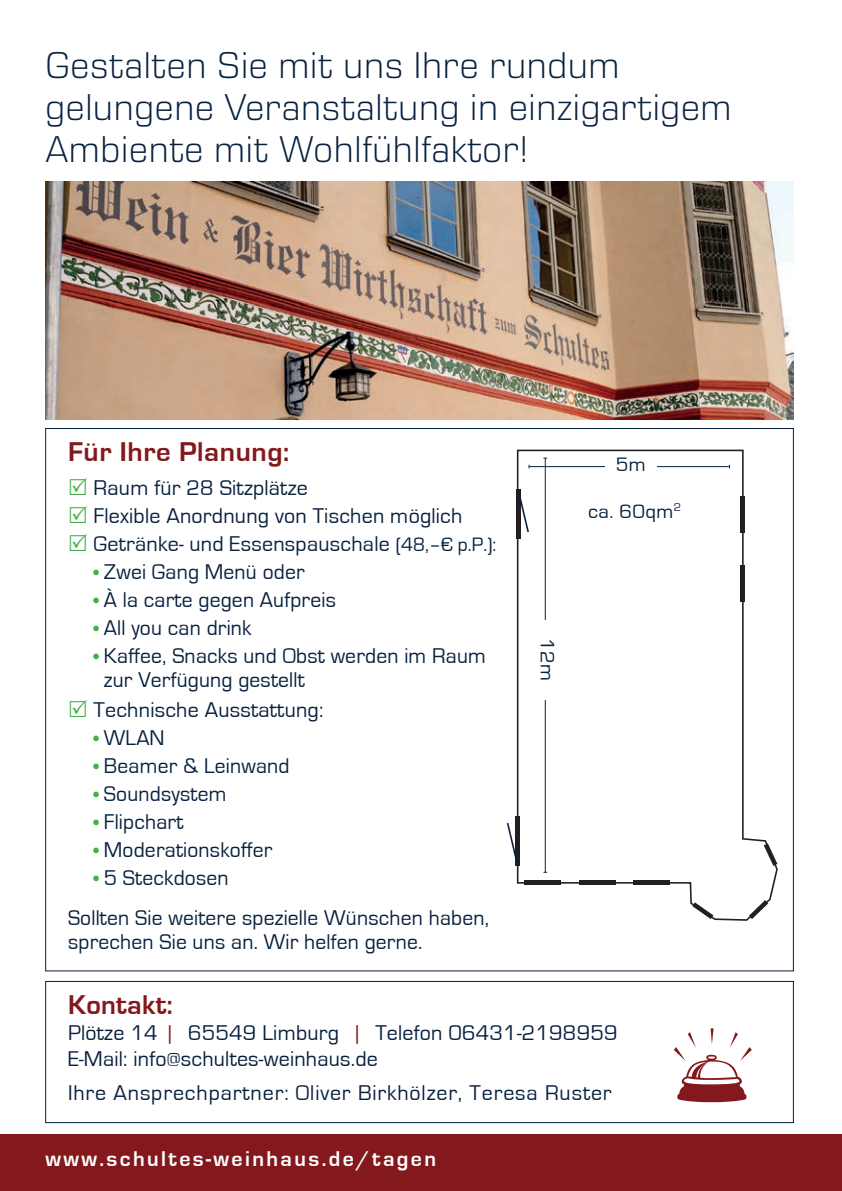
<style>
.page{position:relative;width:842px;height:1191px;background:#fff}
.page>*{position:absolute;margin:0;border:0;box-sizing:border-box;transform-origin:0 0}
.t1{font:300 38px/42px "Eurostile Next LT Pro";letter-spacing:.02em;color:#08213f}
.t2{font:700 28px "Eurostile";letter-spacing:.02em;color:#83191c}
.t3{font:22px/28px "Eurostile";letter-spacing:.01em;color:#08213f}
.t4{font:22px "Eurostile";letter-spacing:.04em;color:#08213f}
.t5{font:700 22px "Eurostile";letter-spacing:.11em;color:#fff}
.t6{font:20px "Eurostile";letter-spacing:.02em;color:#08213f}
.s1{font-size:20px}
.s2{font-size:20px;color:#40ae49}
.s3{color:#83191c}
</style>
<div class="page">
<div style="left:0;top:1134px;width:842px;height:57px;background:#83191c"></div>
<div style="left:45px;top:981px;width:749px;height:142px;border:1px solid #08213f"></div>
<img style="left:45px;top:181px;width:749px;height:239px">
<svg style="left:516px;top:449px;width:262px;height:472px"></svg>
<div style="left:524px;top:880px;width:37px;height:5px;background:#231f20"></div>
<div style="left:579px;top:880px;width:36px;height:5px;background:#231f20"></div>
<div style="left:633px;top:880px;width:37px;height:5px;background:#231f20"></div>
<hr style="left:740px;top:496px;width:4px;height:36px;background:#231f20">
<hr style="left:740px;top:566px;width:4px;height:36px;background:#231f20">
<svg style="left:692px;top:902px;width:21px;height:17px"></svg>
<svg style="left:764px;top:843px;width:13px;height:23px"></svg>
<svg style="left:749px;top:900px;width:19px;height:19px"></svg>
<div style="left:515px;top:816px;width:5px;height:50px;background:#231f20"></div>
<svg style="left:506px;top:822px;width:14px;height:45px"></svg>
<hr style="left:516px;top:489px;width:4px;height:50px;background:#231f20">
<svg style="left:516px;top:487px;width:14px;height:47px"></svg>
<hr style="left:529px;top:466px;width:201px;height:1px;background:#08213f">
<div style="left:605px;top:458px;width:51px;height:18px;background:#fff"></div>
<hr style="left:545px;top:458px;width:1px;height:414px;background:#08213f">
<div style="left:536px;top:620px;width:18px;height:79px;background:#fff"></div>
<svg style="left:674px;top:1028px;width:78px;height:74px"></svg>
<h1 class="t1" style="left:45px;top:44px;width:688px">Gestalten Sie mit uns Ihre rundum gelungene Veranstaltung in einzigartigem<br>Ambiente mit Wohlfühlfaktor!</h1>
<p class="t2" style="left:68px;top:437px;width:223px">Für Ihre Planung:</p>
<p class="t3" style="left:94px;top:474px;width:404px">Raum für 28 Sitzplätze<br>Flexible Anordnung von Tischen möglich<br>Getränke- und Essenspauschale <span class="s1">(48,–€ p.P.):</span></p>
<p class="t3" style="left:94px;top:558px;width:213px"><span class="s2">•</span> Zwei Gang Menü oder</p>
<p class="t3" style="left:94px;top:586px;width:244px"><span class="s2">•</span> À la carte gegen Aufpreis</p>
<p class="t3" style="left:94px;top:614px;width:160px"><span class="s2">•</span> All you can drink</p>
<p class="t3" style="left:104px;top:644px;width:384px;line-height:24px;text-indent:-10px"><span class="s2">•</span> Kaffee, Snacks und Obst werden im Raum zur Verfügung gestellt</p>
<p class="t3" style="left:94px;top:696px;width:231px">Technische Ausstattung:</p>
<p class="t3" style="left:94px;top:724px;width:73px"><span class="s2">•</span> WLAN</p>
<p class="t3" style="left:94px;top:752px;width:198px"><span class="s2">•</span> Beamer &amp; Leinwand</p>
<p class="t3" style="left:94px;top:780px;width:135px"><span class="s2">•</span> Soundsystem</p>
<p class="t3" style="left:94px;top:808px;width:91px"><span class="s2">•</span> Flipchart</p>
<p class="t3" style="left:94px;top:836px;width:180px"><span class="s2">•</span> Moderationskoffer</p>
<p class="t3" style="left:68px;top:858px;width:423px;line-height:40px;text-indent:26px"><span class="s2">•</span> 5 Steckdosen<br>Sollten Sie weitere spezielle Wünschen haben,</p>
<p class="t3" style="left:68px;top:928px;width:356px">sprechen Sie uns an. Wir helfen gerne.</p>
<p class="t6" style="left:616px;top:454px;width:32px">5m</p>
<p class="t6" style="left:588px;top:501px;width:95px">ca. 60qm<sup>2</sup></p>
<p class="t6" style="left:558px;top:638px;width:45px;rotate:90deg">12m</p>
<p class="t2" style="left:68px;top:989px;width:106px">Kontakt:</p>
<p class="t3" style="left:68px;top:1020px;width:551px;line-height:26px">Plötze 14 <span class="s3">|</span> 65549 Limburg <span class="s3">|</span> Telefon 06431-2198959<br>E-Mail: info@schultes-weinhaus.de</p>
<p class="t4" style="left:68px;top:1080px;width:545px">Ihre Ansprechpartner: Oliver Birkhölzer, Teresa Ruster</p>
<p class="t5" style="left:45px;top:1146px;width:392px">www.schultes-weinhaus.de/tagen</p>
</div>
